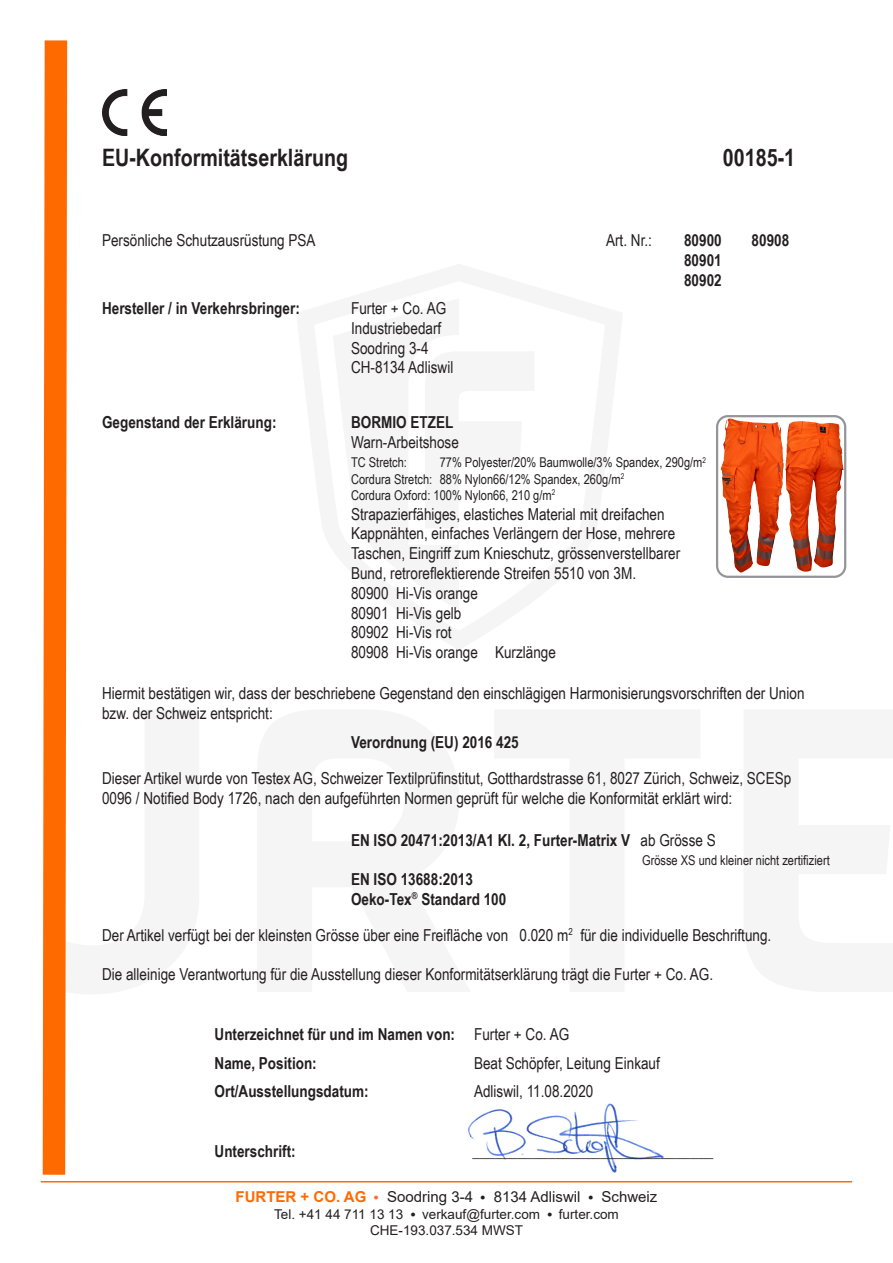
<style>
.page{position:relative;width:893px;height:1263px;background:#fff}
.page>*{position:absolute;margin:0;border:0;box-sizing:border-box;transform-origin:0 0}
.t1{font:700 24px "Arial Narrow";color:#231f20}
.t2{font:16.5px/19.8px "Arial Narrow";color:#231f20}
.t3{font:700 16.5px/28.8px "Arial Narrow";color:#231f20}
.t4{font:15px "Arial";color:#231f20}
.t5{font:700 15px "Arial";color:#ff6a00}
.t6{font:13.5px "Arial Narrow";color:#231f20}
.t7{font:13.5px "Arial";color:#231f20}
.s1{font-weight:400}
</style>
<div class="page">
<svg style="left:40px;top:40px;width:38px;height:1143px"></svg>
<hr style="left:41px;top:1181px;width:811px;height:1px;background:#ff6a00">
<img style="left:468px;top:1103px;width:195px;height:70px">
<svg style="left:717px;top:416px;width:128px;height:161px"></svg>
<div style="left:716px;top:415px;width:130px;height:163px;border:2px solid #939598;border-radius:11px"></div>
<img style="left:102px;top:89px;width:65px;height:47px">
<img style="left:786px;top:421px;width:15px;height:38px">
<img style="left:723px;top:419px;width:6px;height:32px">
<h1 class="t1" style="left:102px;top:139px;width:248px">EU-Konformitätserklärung</h1>
<p class="t2" style="left:102px;top:230px;width:215px">Persönliche Schutzausrüstung PSA</p>
<p class="t2" style="left:606px;top:230px;width:47px">Art. Nr.:</p>
<p class="t3" style="left:102px;top:293px;width:199px">Hersteller / in Verkehrsbringer:</p>
<p class="t2" style="left:351px;top:298px;width:104px">Furter + Co. AG<br>Industriebedarf<br>Soodring 3-4<br>CH-8134 Adliswil</p>
<p class="t1" style="left:723px;top:139px;width:74px">00185-1</p>
<p class="t3" style="left:684px;top:225px;width:39px">80900</p>
<p class="t3" style="left:752px;top:225px;width:39px">80908</p>
<p class="t3" style="left:684px;top:245px;width:39px">80901</p>
<p class="t3" style="left:684px;top:265px;width:39px">80902</p>
<p class="t3" style="left:102px;top:407px;width:176px">Gegenstand der Erklärung:</p>
<p class="t3" style="left:351px;top:407px;width:104px">BORMIO ETZEL</p>
<p class="t2" style="left:351px;top:431px;width:109px">Warn-Arbeitshose</p>
<p class="t6" style="left:351px;top:453px;width:57px">TC Stretch:</p>
<p class="t6" style="left:440px;top:453px;width:268px">77% Polyester/20% Baumwolle/3% Spandex, 290g/m<sup>2</sup></p>
<p class="t6" style="left:351px;top:469px;width:275px">Cordura Stretch: 88% Nylon66/12% Spandex, 260g/m<sup>2</sup></p>
<p class="t6" style="left:351px;top:485px;width:206px">Cordura Oxford: 100% Nylon66, 210 g/m<sup>2</sup></p>
<p class="t2" style="left:351px;top:503px;width:315px">Strapazierfähiges, elastiches Material mit dreifachen</p>
<p class="t2" style="left:351px;top:523px;width:326px">Kappnähten, einfaches Verlängern der Hose, mehrere</p>
<p class="t2" style="left:351px;top:543px;width:331px">Taschen, Eingriff zum Knieschutz, grössenverstellbarer</p>
<p class="t2" style="left:351px;top:563px;width:287px">Bund, retroreflektierende Streifen 5510 von 3M.</p>
<p class="t2" style="left:351px;top:582px;width:128px">80900 Hi-Vis orange</p>
<p class="t2" style="left:351px;top:602px;width:112px">80901 Hi-Vis gelb</p>
<p class="t2" style="left:351px;top:622px;width:102px">80902 Hi-Vis rot</p>
<p class="t2" style="left:351px;top:642px;width:206px">80908 Hi-Vis orange Kurzlänge</p>
<p class="t2" style="left:102px;top:683px;width:704px">Hiermit bestätigen wir, dass der beschriebene Gegenstand den einschlägigen Harmonisierungsvorschriften der Union bzw. der Schweiz entspricht:</p>
<p class="t3" style="left:351px;top:727px;width:169px">Verordnung (EU) 2016 425</p>
<p class="t2" style="left:102px;top:768px;width:691px">Dieser Artikel wurde von Testex AG, Schweizer Textilprüfinstitut, Gotthardstrasse 61, 8027 Zürich, Schweiz, SCESp<br>0096 / Notified Body 1726, nach den aufgeführten Normen geprüft für welche die Konformität erklärt wird:</p>
<p class="t3" style="left:351px;top:824px;width:366px">EN ISO 20471:2013/A1 Kl. 2, Furter-Matrix V <span class="s1">ab Grösse S</span></p>
<p class="t6" style="left:642px;top:851px;width:189px">Grösse XS und kleiner nicht zertifiziert</p>
<p class="t3" style="left:351px;top:864px;width:123px">EN ISO 13688:2013</p>
<p class="t3" style="left:351px;top:884px;width:157px">Oeko-Tex<sup>®</sup> Standard 100</p>
<p class="t2" style="left:102px;top:924px;width:671px">Der Artikel verfügt bei der kleinsten Grösse über eine Freifläche von 0.020 m<sup>2</sup> für die individuelle Beschriftung.</p>
<p class="t2" style="left:102px;top:964px;width:613px">Die alleinige Verantwortung für die Ausstellung dieser Konformitätserklärung trägt die Furter + Co. AG.</p>
<p class="t3" style="left:215px;top:1019px;width:356px">Unterzeichnet für und im Namen von: <span class="s1">Furter + Co. AG<br></span>Name, Position:</p>
<p class="t2" style="left:474px;top:1052px;width:187px">Beat Schöpfer, Leitung Einkauf</p>
<p class="t3" style="left:215px;top:1076px;width:156px">Ort/Ausstellungsdatum:</p>
<p class="t2" style="left:474px;top:1081px;width:121px">Adliswil, 11.08.2020</p>
<p class="t3" style="left:215px;top:1136px;width:83px">Unterschrift:</p>
<p class="t2" style="left:473px;top:1140px;width:242px">________________________________</p>
<p class="t5" style="left:236px;top:1186px;width:132px">FURTER + CO. AG</p>
<p class="t4" style="left:387px;top:1187px;width:87px">Soodring 3-4</p>
<p class="t4" style="left:494px;top:1187px;width:88px">8134 Adliswil</p>
<p class="t4" style="left:601px;top:1187px;width:57px">Schweiz</p>
<p class="t7" style="left:274px;top:1205px;width:131px">Tel. +41 44 711 13 13</p>
<p class="t7" style="left:422px;top:1205px;width:119px">verkauf@furter.com</p>
<p class="t7" style="left:559px;top:1205px;width:62px">furter.com</p>
<p class="t7" style="left:370px;top:1221px;width:155px">CHE-193.037.534 MWST</p>
</div>
